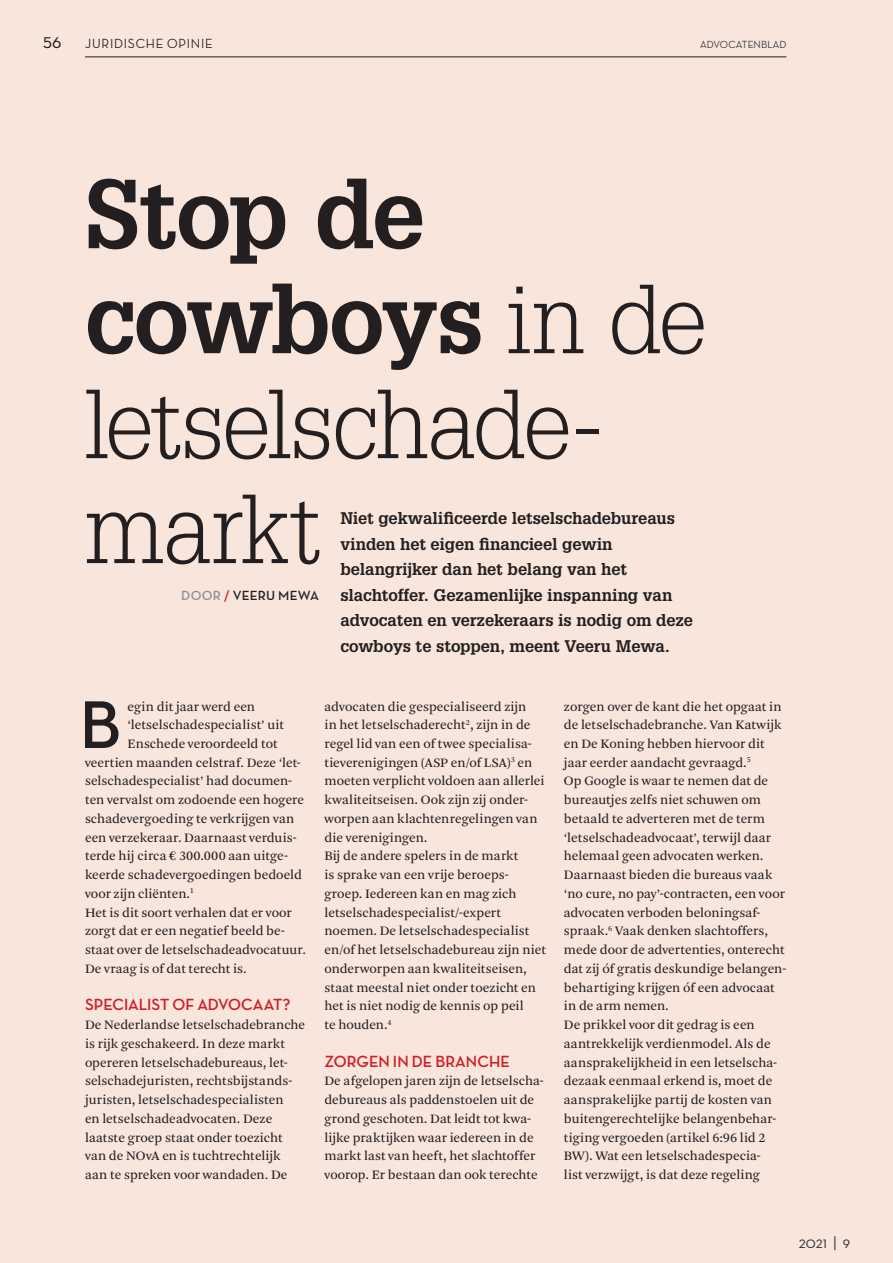
<style>
.page{position:relative;width:893px;height:1263px;background:#f8e5dc}
.page>*{position:absolute;margin:0;border:0;box-sizing:border-box;transform-origin:0 0}
.t1{font:300 95.55px/105px "Glypha LT Std";letter-spacing:-.025em;color:#231f20}
.t2{font:68.55px "Neutraface Display Bold Alt";color:#231f20}
.t3{font:700 16.5px/25.5px "Glypha LT Std";letter-spacing:-.01em;color:#231f20}
.t4{font:16.5px "Neutraface Display Bold Alt";color:#d01f25}
.t5{font:500 16.5px "Neutraface Display";color:#303032}
.t6{font:13.5px/18.8px "Arnhem Blond";color:#231f20}
.t7{font:13.5px "Neutraface Display Medium Alt";letter-spacing:.055em;color:#231f20}
.t8{font:600 13.5px "Neutraface Text";letter-spacing:.015em;color:#231f20}
.t9{font:500 10.5px "Neutraface Display";letter-spacing:.005em;color:#303032}
.s1{font-family:"Neutraface Display";font-weight:500;font-size:21px}
.s2{font-weight:700}
.s3{color:#8f9195}
.s4{color:#d01f25}
</style>
<div class="page">
<hr style="left:85px;top:57px;width:701px;height:1px;background:#231f20">
<p class="t7" style="left:43px;top:36px;width:171px"><span class="s1">56</span> JURIDISCHE OPINIE</p>
<p class="t9" style="left:700px;top:41px;width:88px">ADVOCATENB-D</p>
<h1 class="t1" style="left:85px;top:163px;width:623px"><span class="s2">Stop de cowboys</span> in de letselschade&shy;markt</h1>
<p class="t8" style="left:181px;top:591px;width:139px"><span class="s3">DOOR-</span><span class="s4">/</span>-VEERU-MEWA</p>
<p class="t3" style="left:340px;top:507px;width:354px">Niet gekwalificeerde letsel schadebureaus vinden het eigen financieel gewin belangrijker dan het belang van het slachtoffer. Gezamenlijke inspanning van advocaten en verzekeraars is nodig om deze cowboys te stoppen, meent Veeru Mewa.</p>
<h2 class="t2" style="left:80px;top:700px;width:42px">B</h2>
<p class="t6" style="left:128px;top:698px;width:129px">egin dit jaar werd een</p>
<p class="t6" style="left:128px;top:717px;width:158px">‘letselschadespecialist’ uit</p>
<p class="t6" style="left:128px;top:736px;width:152px">Enschede veroordeeld tot</p>
<p class="t6" style="left:85px;top:754px;width:217px">veertien maanden celstraf. Deze ‘let-</p>
<p class="t6" style="left:85px;top:773px;width:209px">selschadespecialist’ had documen-</p>
<p class="t6" style="left:85px;top:792px;width:221px">ten vervalst om zodoende een hogere</p>
<p class="t6" style="left:85px;top:811px;width:211px">schadevergoeding te verkrijgen van</p>
<p class="t6" style="left:85px;top:829px;width:213px">een verzekeraar. Daarnaast verduis-</p>
<p class="t6" style="left:85px;top:848px;width:204px">terde hij circa € 300.000 aan uitge-</p>
<p class="t6" style="left:85px;top:867px;width:218px">keerde schadevergoedingen bedoeld</p>
<p class="t6" style="left:85px;top:885px;width:110px">voor zijn cliënten.<sup>1</sup></p>
<p class="t6" style="left:85px;top:904px;width:208px">Het is dit soort verhalen dat er voor</p>
<p class="t6" style="left:85px;top:923px;width:201px">zorgt dat er een negatief beeld be-</p>
<p class="t6" style="left:85px;top:942px;width:222px">staat over de letselschadeadvocatuur.</p>
<p class="t6" style="left:85px;top:960px;width:163px">De vraag is of dat terecht is.</p>
<p class="t4" style="left:85px;top:999px;width:207px">SPECIALIST OF ADVOCAAT?</p>
<p class="t6" style="left:85px;top:1017px;width:222px">De Nederlandse letselschadebranche is rijk geschakeerd. In deze markt opereren letselschadebureaus, let&shy;selschadejuristen, rechtsbijstands&shy;juristen, letselschadespecialisten<br>en letselschadeadvocaten. Deze laatste groep staat onder toezicht van de NOvA en is tuchtrechtelijk aan te spreken voor wandaden. De</p>
<p class="t6" style="left:324px;top:698px;width:223px">advocaten die gespecialiseerd zijn<br>in het letselschaderecht<sup>2</sup>, zijn in de regel lid van een of twee specialisa&shy;tieverenigingen (ASP en/of LSA)<sup>3</sup> en moeten verplicht voldoen aan allerlei kwaliteitseisen. Ook zijn zij onder&shy;worpen aan klachtenregelingen van die verenigingen.<br>Bij de andere spelers in de markt<br>is sprake van een vrije beroeps&shy;groep. Iedereen kan en mag zich letselschadespecialist/-expert noemen. De letselschadespecialist en/ of het letselschadebureau zijn niet onderworpen aan kwaliteitseisen, staat meestal niet onder toezicht en het is niet nodig de kennis op peil<br>te houden.<sup>4</sup></p>
<p class="t4" style="left:324px;top:1055px;width:187px">ZORGEN IN DE BRANCHE</p>
<p class="t6" style="left:324px;top:1073px;width:221px">De afgelopen jaren zijn de letselscha&shy;debureaus als paddenstoelen uit de grond geschoten. Dat leidt tot kwa&shy;lijke praktijken waar iedereen in de markt last van heeft, het slachtoffer voorop. Er bestaan dan ook terechte</p>
<p class="t6" style="left:564px;top:698px;width:224px">zorgen over de kant die het opgaat in de letselschadebranche. Van Katwijk en De Koning hebben hiervoor dit jaar eerder aandacht gevraagd.<sup>5<br></sup>Op Google is waar te nemen dat de bureautjes zelfs niet schuwen om betaald te adverteren met de term ‘letselschadeadvocaat’, terwijl daar helemaal geen advocaten werken.<br>Daarnaast bieden die bureaus vaak ‘no cure, no pay’-contracten, een voor advocaten verboden beloningsaf&shy;spraak.<sup>6</sup> Vaak denken slachtoffers, mede door de advertenties, onterecht dat zij óf gratis deskundige belangen&shy;behartiging krijgen óf een advocaat in de arm nemen.<br>De prikkel voor dit gedrag is een aantrekkelijk verdienmodel. Als de aansprakelijkheid in een letselscha&shy;dezaak eenmaal erkend is, moet de aansprakelijke partij de kosten van buitengerechtelijke belangenbehar&shy;tiging vergoeden (artikel 6:96 lid 2<br>BW). Wat een letselschadespecia-<br>list verzwijgt, is dat deze regeling</p>
<p class="t5" style="left:799px;top:1236px;width:53px">2021 | 9</p>
</div>
